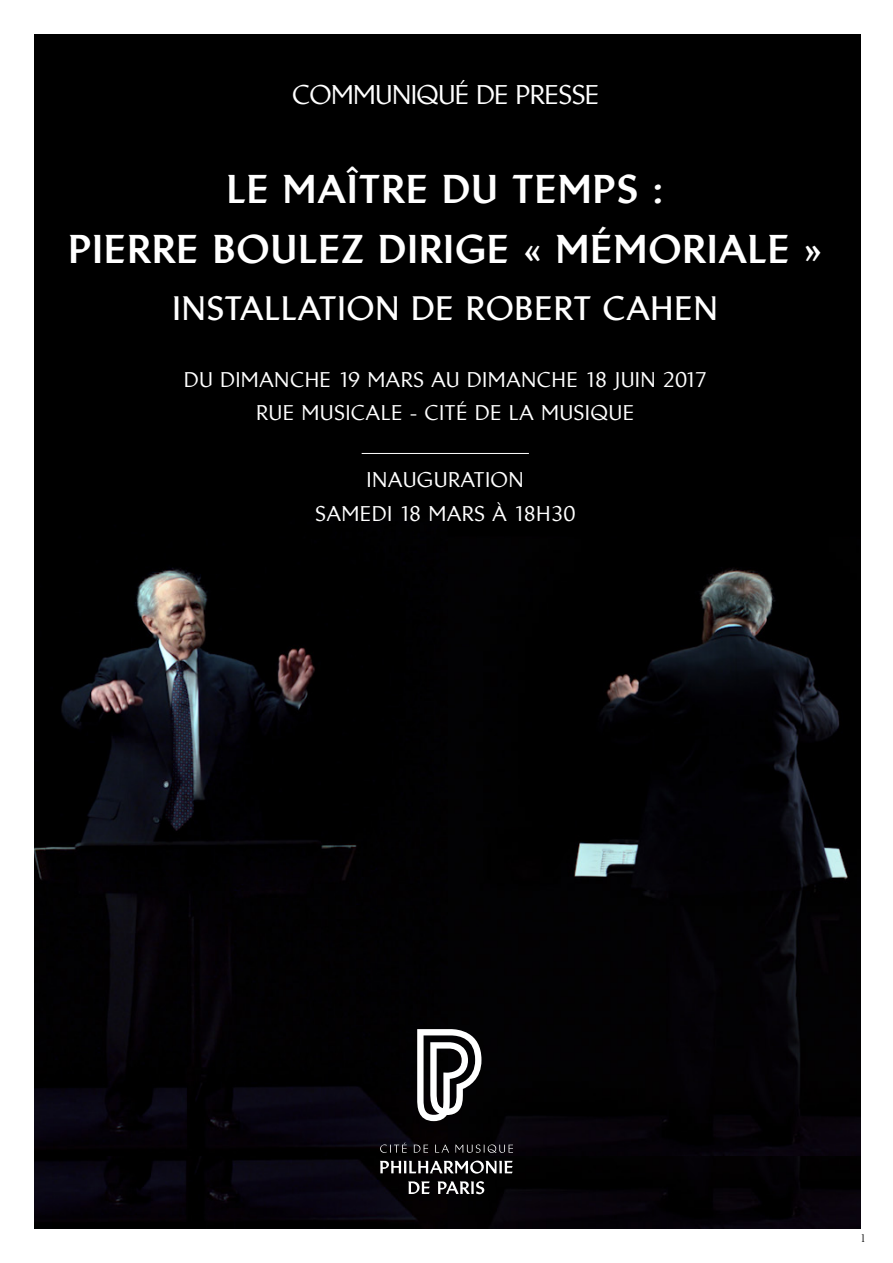
<style>
.page{position:relative;width:893px;height:1263px;background:#fff}
.page>*{position:absolute;margin:0;border:0;box-sizing:border-box;transform-origin:0 0}
.t1{font:800 38.25px "Brewery Com";letter-spacing:.05em;color:#fff}
.t2{font:700 32.25px "Brewery Com";letter-spacing:.05em;color:#fff}
.t3{font:500 25.8px "Brewery Com";color:#fff}
.t4{font:500 20.25px "Brewery Com";letter-spacing:.05em;color:#fff}
.t5{font:12px "Baskerville";color:#000}
</style>
<div class="page">
<img style="left:34px;top:1156px;width:826px;height:73px">
<div style="left:34px;top:34px;width:826px;height:246px;background:#000"></div>
<img style="left:34px;top:280px;width:826px;height:876px">
<hr style="left:362px;top:453px;width:167px;height:1px;background:#fff">
<svg style="left:417px;top:1029px;width:64px;height:92px"></svg>
<svg style="left:380px;top:1160px;width:133px;height:13px"></svg>
<svg style="left:408px;top:1181px;width:22px;height:13px"></svg>
<svg style="left:438px;top:1181px;width:46px;height:13px"></svg>
<svg style="left:380px;top:1142px;width:27px;height:11px"></svg>
<svg style="left:414px;top:1145px;width:14px;height:8px"></svg>
<svg style="left:435px;top:1145px;width:14px;height:8px"></svg>
<svg style="left:455px;top:1144px;width:58px;height:9px"></svg>
<p class="t3" style="left:293px;top:79px;width:308px">COMMUNIQUÉ DE PRESSE</p>
<p class="t1" style="left:227px;top:166px;width:438px">LE MAÎTRE DU TEMPS :</p>
<p class="t1" style="left:69px;top:226px;width:754px">PIERRE BOULEZ DIRIGE « MÉMORIALE »</p>
<p class="t2" style="left:173px;top:289px;width:546px">INSTALLATION DE ROBERT CAHEN</p>
<p class="t4" style="left:184px;top:368px;width:524px">DU DIMANCHE 19 MARS AU DIMANCHE 18 JUIN 2017</p>
<p class="t4" style="left:256px;top:401px;width:379px">RUE MUSICALE - CITÉ DE LA MUSIQUE</p>
<p class="t4" style="left:367px;top:468px;width:158px">INAUGURATION</p>
<p class="t4" style="left:315px;top:501px;width:261px">SAMEDI 18 MARS À 18H30</p>
<p class="t5" style="left:860px;top:1230px;width:7px">1</p>
</div>
